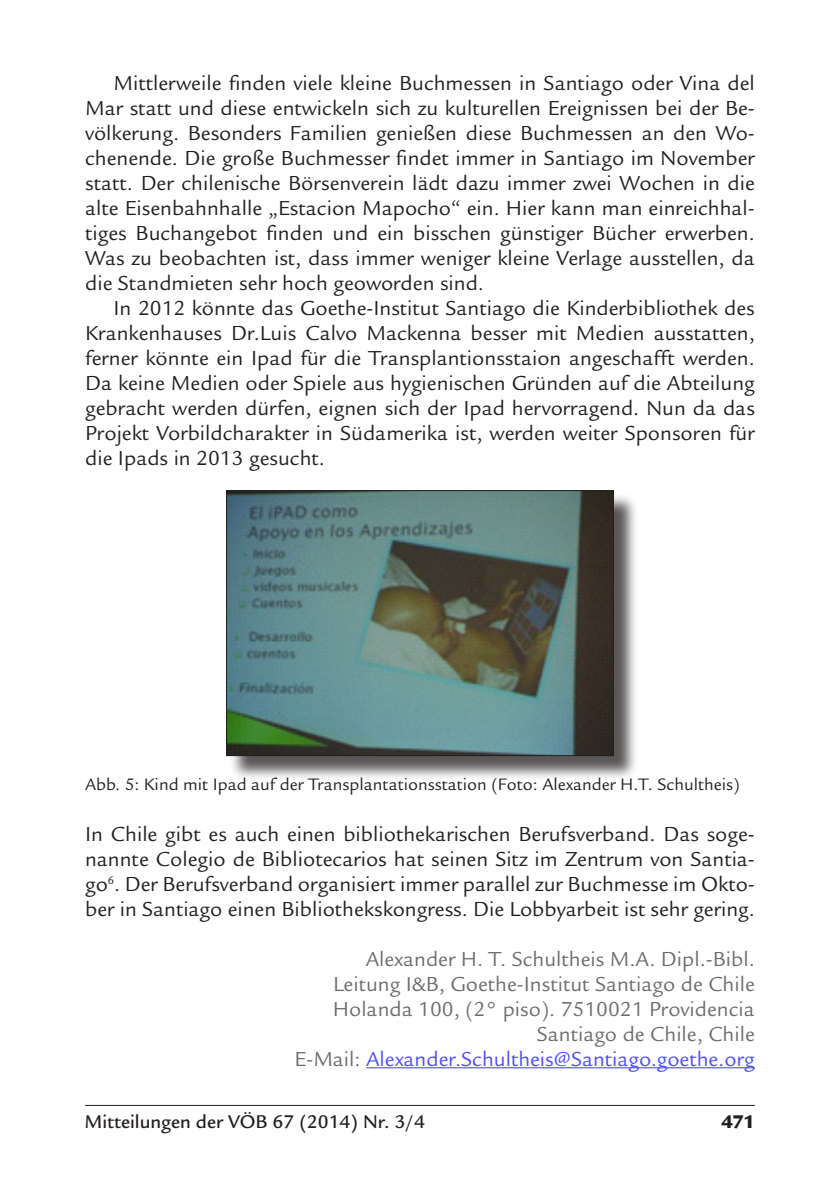
<style>
.page{position:relative;width:840px;height:1191px;background:#fff}
.page>*{position:absolute;margin:0;border:0;box-sizing:border-box;transform-origin:0 0}
.Absatz_eingerückt{font:22px/25px "Legacy Sans";color:#231f20;text-align:justify}
.Absatz_nicht_eingerü{font:22px/25px "Legacy Sans";color:#231f20;text-align:justify}
.Absatz_nicht_eingerü-2{font:22px "Legacy Sans";color:#6c6d70}
.Absatz_nicht_eingerü-3{font:22px "Legacy Sans";color:#4d4dff}
.t1{font:500 20px "Legacy Sans";color:#231f20}
.t2{font:900 20px "Legacy Sans";color:#231f20}
.Absatz_nicht_eingerü-4{font:18px "Legacy Sans";color:#231f20}
.s1{color:#6c6d70}
</style>
<div class="page">
<hr style="left:85px;top:1105px;width:669px;height:1px;background:#231f20">
<hr style="left:366px;top:1067px;width:388px;height:1px;background:#4d4dff">
<div style="left:229px;top:493px;width:409px;height:287px;background:#231f20;opacity:.75"></div>
<img style="left:228px;top:492px;width:383px;height:262px">
<div style="left:226px;top:490px;width:387px;height:266px;border:1px solid #231f20"></div>
<p class="Absatz_eingerückt" style="left:85px;top:71px;width:671px;text-indent:28px">Mittlerweile finden viele kleine Buchmessen in Santiago oder Vina del Mar statt und diese entwickeln sich zu kulturellen Ereignissen bei der Be&shy;völkerung. Besonders Familien genießen diese Buchmessen an den Wo&shy;chenende. Die große Buchmesser findet immer in Santiago im November statt. Der chilenische Börsenverein lädt dazu immer zwei Wochen in die alte Eisenbahnhalle „Estacion Mapocho“ ein. Hier kann man einreichhal&shy;tiges Buchangebot finden und ein bisschen günstiger Bücher erwerben.<br>Was zu beobachten ist, dass immer weniger kleine Verlage ausstellen, da die Standmieten sehr hoch geoworden sind.</p>
<p class="Absatz_eingerückt" style="left:85px;top:296px;width:671px;text-indent:28px">In 2012 könnte das Goethe-Institut Santiago die Kinderbibliothek des Krankenhauses Dr.Luis Calvo Mackenna besser mit Medien ausstatten, ferner könnte ein Ipad für die Transplantionsstaion angeschafft werden.<br>Da keine Medien oder Spiele aus hygienischen Gründen auf die Abteilung gebracht werden dürfen, eignen sich der Ipad hervorragend. Nun da das Projekt Vorbildcharakter in Südamerika ist, werden weiter Sponsoren für die Ipads in 2013 gesucht.</p>
<p class="Absatz_nicht_eingerü-4" style="left:85px;top:774px;width:655px">Abb. 5: Kind mit Ipad auf der Transplantationsstation (Foto: Alexander H.T. Schultheis)</p>
<p class="Absatz_nicht_eingerü" style="left:85px;top:821px;width:671px">In Chile gibt es auch einen bibliothekarischen Berufsverband. Das soge&shy;nannte Colegio de Bibliotecarios hat seinen Sitz im Zentrum von Santia&shy;go<sup>6</sup>. Der Berufsverband organisiert immer parallel zur Buchmesse im Okto&shy;ber in Santiago einen Bibliothekskongress. Die Lobbyarbeit ist sehr gering.</p>
<p class="Absatz_nicht_eingerü-2" style="left:365px;top:946px;width:390px">Alexander H. T. Schultheis M.A. Dipl.-Bibl.</p>
<p class="Absatz_nicht_eingerü-2" style="left:333px;top:971px;width:423px">Leitung I&amp;B, Goethe-Institut Santiago de Chile</p>
<p class="Absatz_nicht_eingerü-2" style="left:332px;top:996px;width:423px">Holanda 100, (2° piso). 7510021 Providencia</p>
<p class="Absatz_nicht_eingerü-2" style="left:536px;top:1021px;width:219px">Santiago de Chile, Chile</p>
<p class="Absatz_nicht_eingerü-3" style="left:294px;top:1046px;width:461px"><span class="s1">E-Mail:</span> Alexander.Schultheis@Santiago.goethe.org</p>
<p class="t1" style="left:85px;top:1110px;width:341px">Mitteilungen der VÖB 67 (2014) Nr. 3/4</p>
<p class="t2" style="left:721px;top:1110px;width:34px">471</p>
</div>
